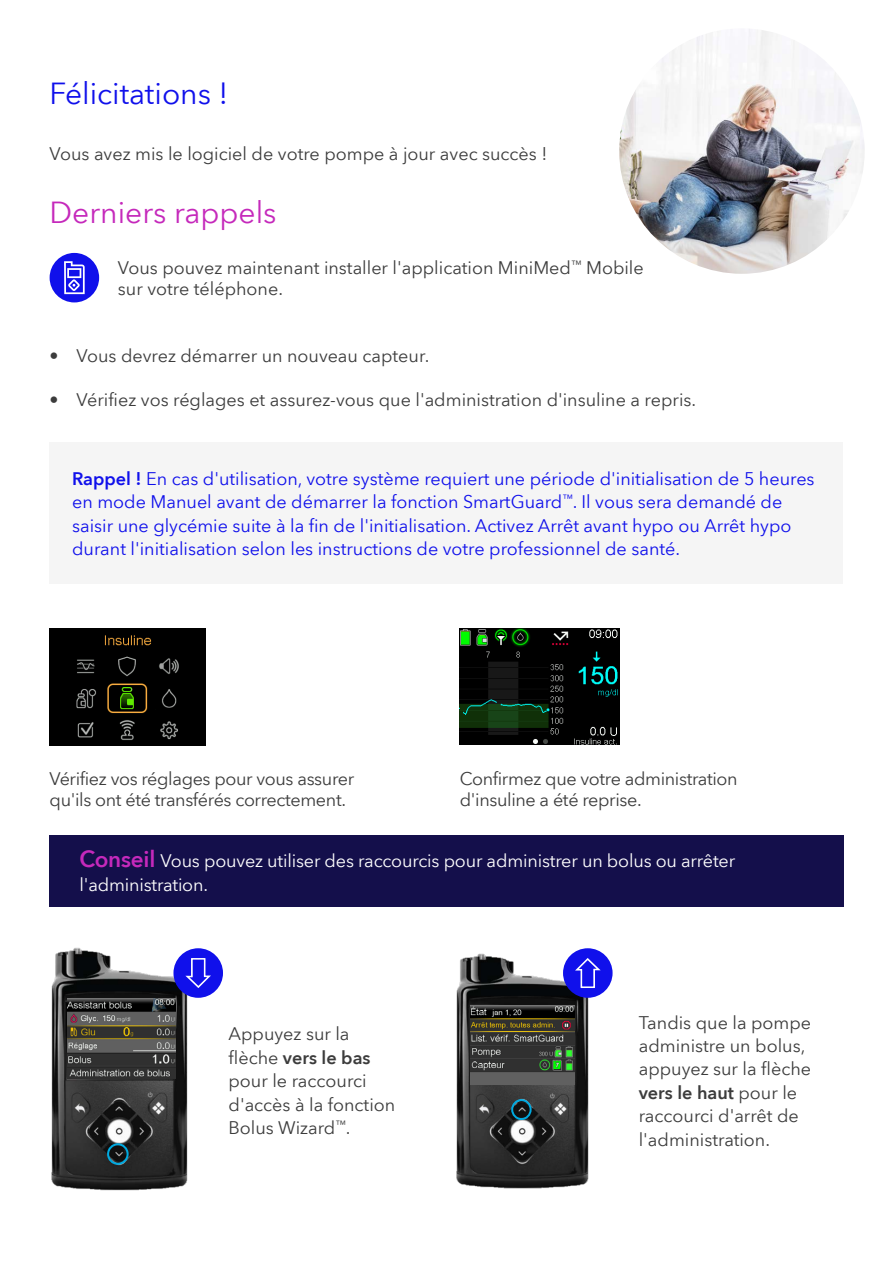
<style>
.page{position:relative;width:893px;height:1263px;background:#fff}
.page>*{position:absolute;margin:0;border:0;box-sizing:border-box;transform-origin:0 0}
.t1{font:30px "Avenir Next World";color:#c529bb}
.t2{font:30px "Avenir Next World";color:#1010eb}
.t3{font:18px/23.4px "Avenir Next World";color:#3c3c3c}
.t4{font:18px/23.4px "Avenir Next World";color:#1010eb}
.t5{font:18px/21px "Avenir Next World";letter-spacing:-.02em;color:#3c3c3c}
.t6{font:18px/23.4px "Avenir Next World";letter-spacing:-.01em;color:#fff}
.s1{font-weight:600}
.s2{font-weight:600;font-size:22.5px;color:#c529bb}
</style>
<div class="page">
<img style="left:51px;top:947px;width:137px;height:244px">
<div style="left:107px;top:1143px;width:22px;height:22px;border:2px solid #00a9e0;border-radius:50%"></div>
<img style="left:456px;top:950px;width:133px;height:239px">
<div style="left:511px;top:1099px;width:21px;height:21px;border:2px solid #00a9e0;border-radius:50%"></div>
<img style="left:619px;top:28px;width:246px;height:246px;border-radius:123px">
<div style="left:50px;top:253px;width:49px;height:49px;background:#1010eb;border-radius:50%"></div>
<svg style="left:64px;top:261px;width:21px;height:33px"></svg>
<div style="left:50px;top:442px;width:793px;height:142px;background:#f5f5f5"></div>
<img style="left:50px;top:628px;width:156px;height:117px">
<div style="left:50px;top:835px;width:794px;height:71px;background:#140f4b"></div>
<div style="left:173px;top:948px;width:50px;height:50px;background:#1010eb;border-radius:50%"></div>
<svg style="left:186px;top:958px;width:25px;height:30px"></svg>
<img style="left:470px;top:1006px;width:105px;height:78px">
<div style="left:563px;top:948px;width:50px;height:50px;background:#1010eb;border-radius:50%"></div>
<svg style="left:575px;top:958px;width:25px;height:30px"></svg>
<img style="left:459px;top:628px;width:160px;height:116px">
<img style="left:68px;top:998px;width:107px;height:81px">
<h1 class="t2" style="left:50px;top:70px;width:180px">Félicitations !</h1>
<p class="t3" style="left:50px;top:143px;width:499px">Vous avez mis le logiciel de votre pompe à jour avec succès !</p>
<h1 class="t1" style="left:50px;top:188px;width:228px">Derniers rappels</h1>
<p class="t3" style="left:118px;top:257px;width:527px;line-height:21px">Vous pouvez maintenant installer l'application MiniMed<sup>™</sup> Mobile sur votre téléphone.</p>
<p class="t3" style="left:50px;top:344px;width:381px">• Vous devrez démarrer un nouveau capteur.</p>
<p class="t3" style="left:50px;top:388px;width:648px">• Vérifiez vos réglages et assurez-vous que l'administration d'insuline a repris.</p>
<p class="t4" style="left:72px;top:467px;width:744px"><span class="s1">Rappel !</span> En cas d'utilisation, votre système requiert une période d'initialisation de 5 heures en mode Manuel avant de démarrer la fonction SmartGuard<sup>™</sup>. Il vous sera demandé de saisir une glycémie suite à la fin de l'initialisation. Activez Arrêt avant hypo ou Arrêt hypo durant l'initialisation selon les instructions de votre professionnel de santé.</p>
<p class="t5" style="left:50px;top:769px;width:306px">Vérifiez vos réglages pour vous assurer qu'ils ont été transférés correctement.</p>
<p class="t5" style="left:460px;top:769px;width:279px">Confirmez que votre administration d'insuline a été reprise.</p>
<p class="t6" style="left:80px;top:850px;width:657px"><span class="s2">Conseil</span> Vous pouvez utiliser des raccourcis pour administrer un bolus ou arrêter l'administration.</p>
<p class="t3" style="left:229px;top:1022px;width:168px">Appuyez sur la flèche <span class="s1">vers le bas </span>pour le raccourci d'accès à la fonction<br>Bolus Wizard<sup>™</sup>.</p>
<p class="t3" style="left:639px;top:1011px;width:174px">Tandis que la pompe administre un bolus, appuyez sur la flèche <span class="s1">vers le haut</span> pour le raccourci d'arrêt de l'administration.</p>
</div>
